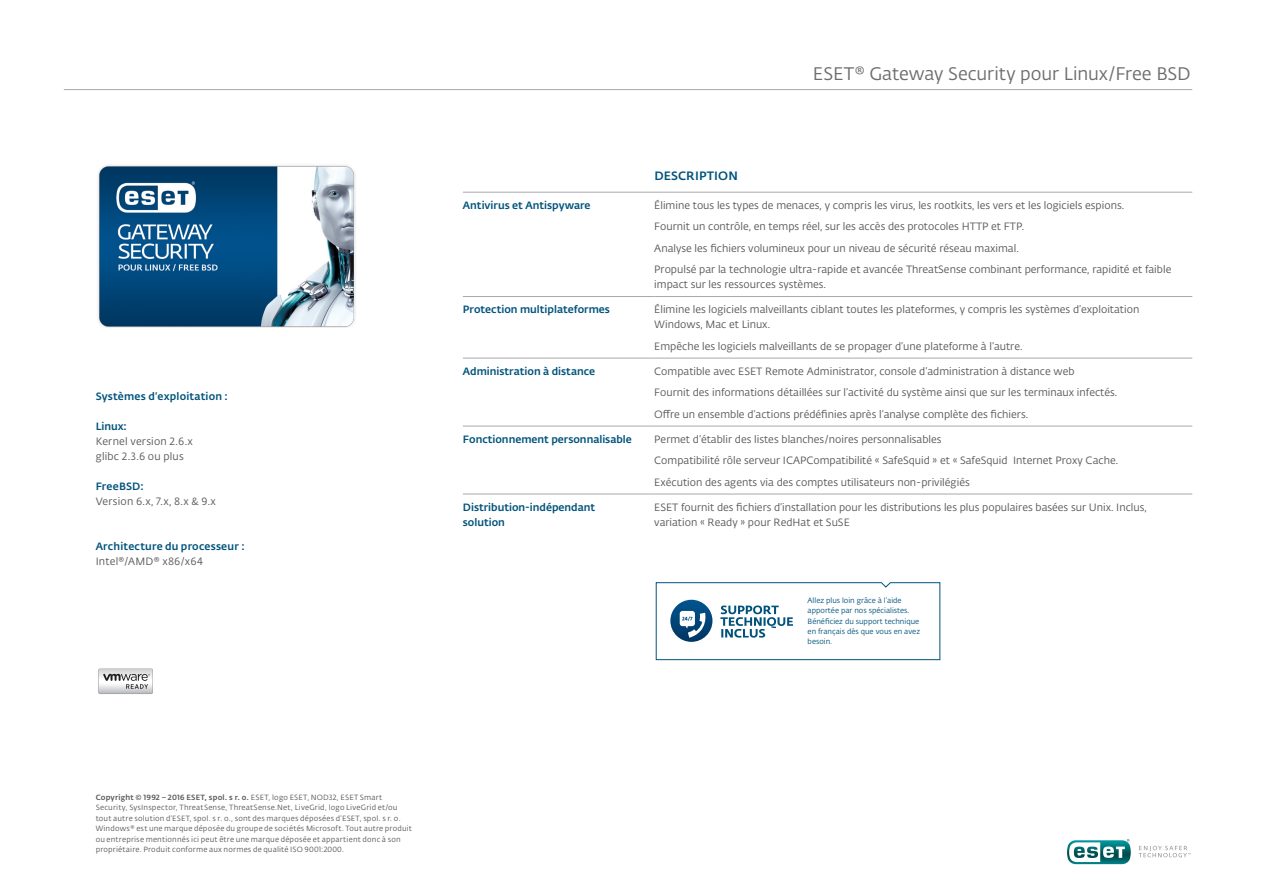
<style>
.page{position:relative;width:1263px;height:893px;background:#fff}
.page>*{position:absolute;margin:0;border:0;box-sizing:border-box;transform-origin:0 0}
.t1{font:18px "Fedra Sans Alt Pro Book LF";letter-spacing:-.005em;color:#6c6d70}
.t2{font:12px "Fedra Sans Alt Pro Med LF";letter-spacing:.01em;color:#01537c}
.t3{font:10.5px/21.5px "Fedra Sans Alt Pro Book LF";color:#57585a}
.t4{font:10.5px/15px "Fedra Sans Alt Pro Med LF";color:#01537c}
.t5{font:10.5px/15px "Fedra Sans Alt Pro Book LF";letter-spacing:.02em;color:#57585a}
.t6{font:7.5px/10.5px "Fedra Sans Alt Pro";letter-spacing:.025em;color:#57585a}
.t7{font:7.5px/10.2px "Fedra Sans Alt Pro Book LF";color:#01537c}
.s1{font-weight:500}
</style>
<div class="page">
<hr style="left:463px;top:192px;width:191px;height:1px;background:#a8a9ad">
<hr style="left:654px;top:192px;width:538px;height:1px;background:#a8a9ad">
<hr style="left:463px;top:296px;width:191px;height:1px;background:#a8a9ad">
<hr style="left:654px;top:296px;width:538px;height:1px;background:#a8a9ad">
<hr style="left:463px;top:358px;width:191px;height:1px;background:#a8a9ad">
<hr style="left:654px;top:358px;width:538px;height:1px;background:#a8a9ad">
<hr style="left:463px;top:426px;width:191px;height:1px;background:#a8a9ad">
<hr style="left:654px;top:426px;width:538px;height:1px;background:#a8a9ad">
<hr style="left:463px;top:494px;width:191px;height:1px;background:#a8a9ad">
<hr style="left:654px;top:494px;width:538px;height:1px;background:#a8a9ad">
<img style="left:98px;top:165px;width:258px;height:162px">
<hr style="left:64px;top:89px;width:1128px;height:1px;background:#a8a9ad">
<svg style="left:1067px;top:839px;width:64px;height:25px"></svg>
<svg style="left:1138px;top:846px;width:53px;height:11px"></svg>
<div style="left:98px;top:669px;width:55px;height:25px;background:#bebfc1;border-radius:2px"></div>
<svg style="left:99px;top:669px;width:54px;height:25px"></svg>
<svg style="left:656px;top:582px;width:284px;height:78px"></svg>
<p class="t4" style="left:96px;top:388px;width:134px">Systèmes d‘exploitation :</p>
<p class="t4" style="left:96px;top:418px;width:33px">Linux:</p>
<p class="t5" style="left:96px;top:434px;width:99px">Kernel version 2.6.x glibc 2.3.6 ou plus</p>
<p class="t4" style="left:96px;top:478px;width:50px">FreeBSD:</p>
<p class="t5" style="left:96px;top:494px;width:122px">Version 6.x, 7.x, 8.x &amp; 9.x</p>
<p class="t4" style="left:96px;top:538px;width:150px">Architecture du processeur :</p>
<p class="t5" style="left:96px;top:554px;width:109px">Intel®/AMD® x86/x64</p>
<p class="t2" style="left:654px;top:167px;width:85px">DESCRIPTION</p>
<h1 class="t1" style="left:813px;top:61px;width:379px">ESET® Gateway Security pour Linux/Free BSD</h1>
<p class="t4" style="left:463px;top:197px;width:129px">Antivirus et Antispyware</p>
<p class="t3" style="left:654px;top:194px;width:519px">Élimine tous les types de menaces, y compris les virus, les rootkits, les vers et les logiciels espions.<br>Fournit un contrôle, en temps réel, sur les accès des protocoles HTTP et FTP.<br>Analyse les fichiers volumineux pour un niveau de sécurité réseau maximal.<br>Propulsé par la technologie ultra-rapide et avancée ThreatSense combinant performance, rapidité et faible</p>
<p class="t3" style="left:654px;top:273px;width:173px">impact sur les ressources systèmes.</p>
<p class="t4" style="left:463px;top:301px;width:148px">Protection multiplateformes</p>
<p class="t3" style="left:654px;top:302px;width:486px;line-height:15px">Élimine les logiciels malveillants ciblant toutes les plateformes, y compris les systèmes d’exploitation<br>Windows, Mac et Linux.</p>
<p class="t3" style="left:654px;top:335px;width:370px">Empêche les logiciels malveillants de se propager d’une plateforme à l’autre.</p>
<p class="t4" style="left:463px;top:363px;width:134px">Administration à distance</p>
<p class="t3" style="left:654px;top:360px;width:464px">Compatible avec ESET Remote Administrator, console d’administration à distance web<br>Fournit des informations détaillées sur l’activité du système ainsi que sur les terminaux infectés.<br>Offre un ensemble d’actions prédéfinies après l’analyse complète des fichiers.</p>
<p class="t4" style="left:463px;top:431px;width:170px">Fonctionnement personnalisable</p>
<p class="t3" style="left:654px;top:428px;width:465px">Permet d’établir des listes blanches/noires personnalisables<br>Compatibilité rôle serveur ICAPCompatibilité « SafeSquid » et « SafeSquid Internet Proxy Cache.<br>Exécution des agents via des comptes utilisateurs non-privilégiés</p>
<p class="t4" style="left:463px;top:499px;width:134px">Distribution-indépendant solution</p>
<p class="t3" style="left:654px;top:499px;width:494px;line-height:15px">ESET fournit des fichiers d’installation pour les distributions les plus populaires basées sur Unix. Inclus, variation « Ready » pour RedHat et SuSE</p>
<p class="t7" style="left:808px;top:595px;width:114px">Allez plus loin grâce à l’aide apportée par nos spécialistes.<br>Bénéficiez du support technique en français dès que vous en avez besoin.</p>
<p class="t6" style="left:96px;top:792px;width:318px"><span class="s1">Copyright © 1992 – 2016 ESET, spol. s r. o.</span> ESET, logo ESET, NOD32, ESET Smart Security, SysInspector, ThreatSense, ThreatSense.Net, LiveGrid, logo LiveGrid et/ou tout autre solution d’ESET, spol. s r. o., sont des marques déposées d’ESET, spol. s r. o.<br>Windows® est une marque déposée du groupe de sociétés Microsoft. Tout autre produit ou entreprise mentionnés ici peut être une marque déposée et appartient donc à son propriétaire. Produit conforme aux normes de qualité ISO 9001:2000.</p>
</div>
